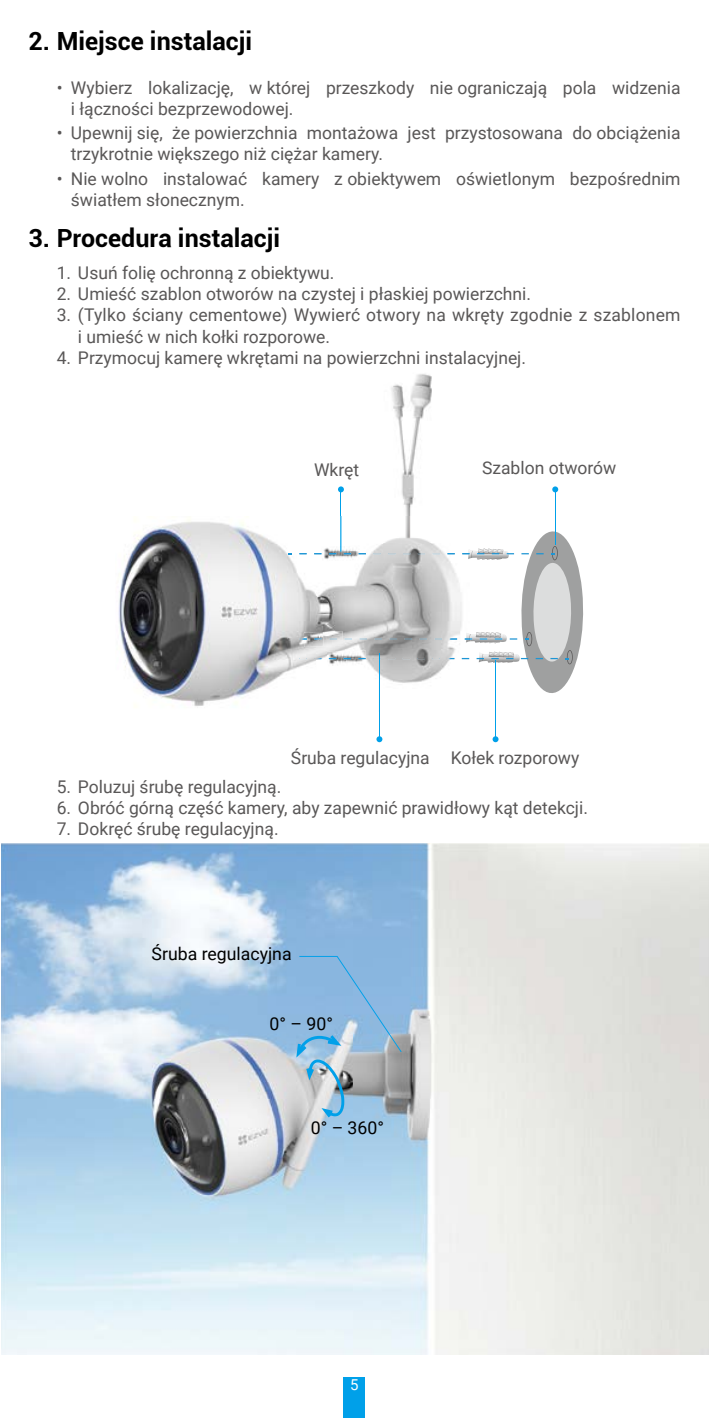
<style>
.page{position:relative;width:709px;height:1418px;background:#fff}
.page>*{position:absolute;margin:0;border:0;box-sizing:border-box;transform-origin:0 0}
.t1{font:700 25px "Roboto";color:#000}
.t2{font:17.75px "Roboto";color:#000}
.t3{font:17.5px/21px "Roboto";color:#595757}
.t4{font:15px "Roboto";color:#fff}
</style>
<div class="page">
<div style="left:344px;top:1376px;width:21px;height:41px;background:#00a0e9"></div>
<img style="left:391px;top:374px;width:41px;height:142px">
<hr style="left:340px;top:489px;width:1px;height:62px;background:#00a0e9">
<svg style="left:338px;top:486px;width:6px;height:6px"></svg>
<svg style="left:552px;top:486px;width:6px;height:6px"></svg>
<svg style="left:492px;top:736px;width:6px;height:6px"></svg>
<svg style="left:376px;top:736px;width:6px;height:6px"></svg>
<hr style="left:495px;top:660px;width:1px;height:79px;background:#00a0e9">
<hr style="left:555px;top:489px;width:1px;height:56px;background:#00a0e9">
<img style="left:118px;top:516px;width:293px;height:190px">
<img style="left:321px;top:545px;width:40px;height:16px">
<img style="left:304px;top:631px;width:39px;height:16px">
<img style="left:327px;top:650px;width:39px;height:16px">
<svg style="left:403px;top:522px;width:181px;height:180px"></svg>
<img style="left:340px;top:516px;width:1px;height:35px">
<img style="left:299px;top:553px;width:170px;height:1px">
<img style="left:299px;top:658px;width:170px;height:1px">
<img style="left:299px;top:638px;width:171px;height:1px">
<hr style="left:379px;top:653px;width:1px;height:86px;background:#00a0e9">
<img style="left:2px;top:843px;width:707px;height:511px">
<svg style="left:296px;top:955px;width:105px;height:162px;background:#95b7d3"></svg>
<h1 class="t1" style="left:28px;top:23px;width:225px">2. Miejsce instalacji</h1>
<p class="t3" style="left:71px;top:76px;width:611px;text-indent:-14px">• Wybierz lokalizację, w której przeszkody nie ograniczają pola widzenia i łączności bezprzewodowej.</p>
<p class="t3" style="left:71px;top:122px;width:611px;text-indent:-14px">• Upewnij się, że powierzchnia montażowa jest przystosowana do obciążenia trzykrotnie większego niż ciężar kamery.</p>
<p class="t3" style="left:71px;top:167px;width:611px;text-indent:-14px">• Nie wolno instalować kamery z obiektywem oświetlonym bezpośrednim światłem słonecznym.</p>
<h1 class="t1" style="left:28px;top:220px;width:253px">3. Procedura instalacji</h1>
<p class="t3" style="left:57px;top:262px;width:279px">1. Usuń folię ochronną z obiektywu.</p>
<p class="t3" style="left:57px;top:283px;width:476px">2. Umieść szablon otworów na czystej i płaskiej powierzchni.</p>
<p class="t3" style="left:78px;top:304px;width:604px;text-indent:-21px">3. (Tylko ściany cementowe) Wywierć otwory na wkręty zgodnie z szablonem i umieść w nich kołki rozporowe.</p>
<p class="t3" style="left:57px;top:346px;width:471px">4. Przymocuj kamerę wkrętami na powierzchni instalacyjnej.</p>
<p class="t3" style="left:314px;top:458px;width:47px">Wkręt</p>
<p class="t3" style="left:482px;top:457px;width:136px">Szablon otworów</p>
<p class="t3" style="left:291px;top:746px;width:290px">Śruba regulacyjna Kołek rozporowy</p>
<p class="t3" style="left:57px;top:775px;width:226px">5. Poluzuj śrubę regulacyjną.</p>
<p class="t3" style="left:57px;top:796px;width:533px">6. Obróć górną część kamery, aby zapewnić prawidłowy kąt detekcji.</p>
<p class="t3" style="left:57px;top:817px;width:223px">7. Dokręć śrubę regulacyjną.</p>
<p class="t2" style="left:151px;top:941px;width:142px">Śruba regulacyjna</p>
<p class="t2" style="left:270px;top:1011px;width:65px">0° – 90°</p>
<p class="t2" style="left:311px;top:1114px;width:75px">0° – 360°</p>
<p class="t4" style="left:350px;top:1373px;width:10px">5</p>
</div>
